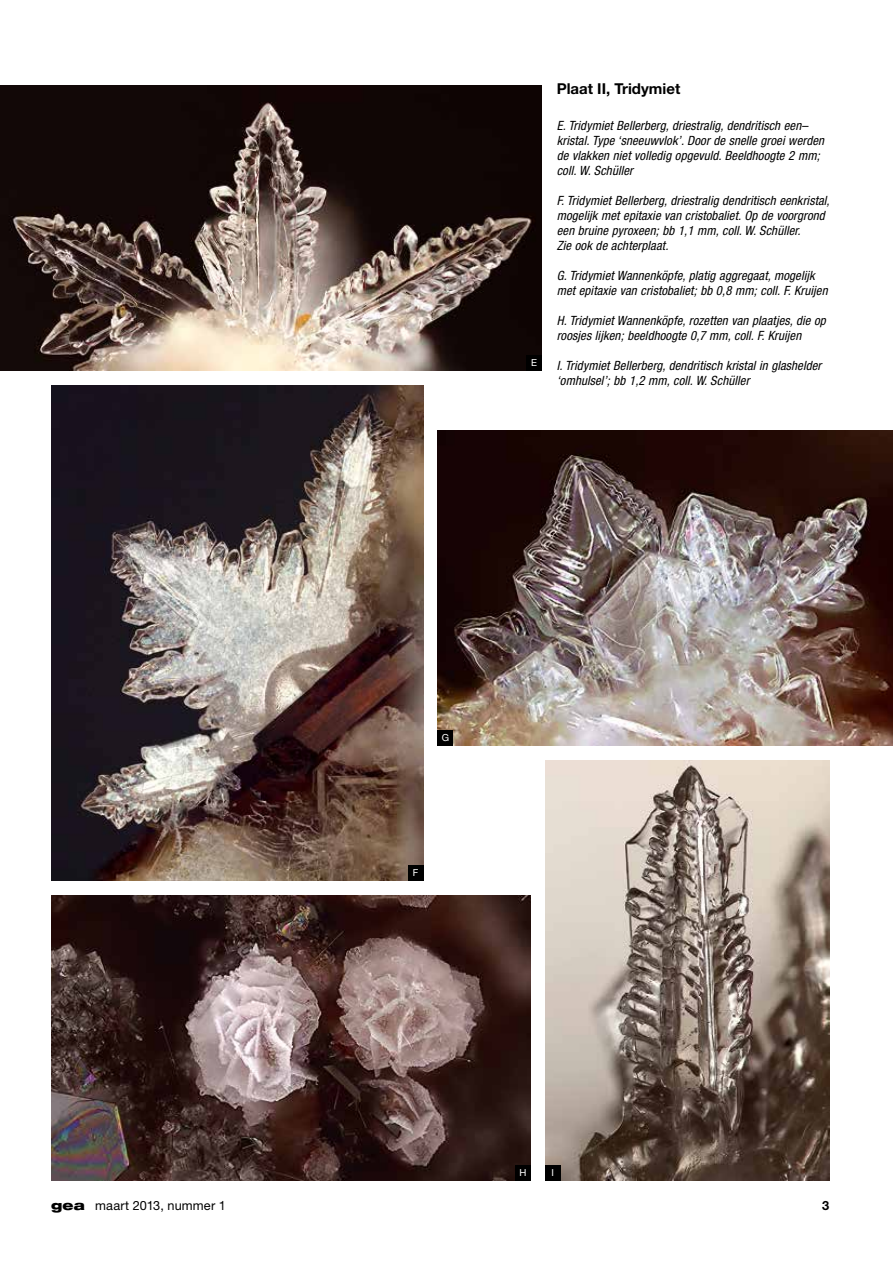
<style>
.page{position:relative;width:893px;height:1263px;background:#fff}
.page>*{position:absolute;margin:0;border:0;box-sizing:border-box;transform-origin:0 0}
.t1{font:700 15px "Helvetica Neue";color:#000}
.t2{font:italic condensed 12.75px/15px "Helvetica Neue";letter-spacing:.01em;color:#000}
.t3{font:12.75px "Helvetica Neue";letter-spacing:.01em;color:#000}
.t4{font:700 12.75px "Helvetica Neue";color:#000}
.t5{font:9.75px "Helvetica Neue";color:#fff}
.s1{font-weight:900;font-stretch:expanded}
</style>
<div class="page">
<img style="left:51px;top:385px;width:372px;height:495px">
<img style="left:438px;top:430px;width:455px;height:315px">
<img style="left:51px;top:895px;width:479px;height:285px">
<img style="left:545px;top:760px;width:284px;height:420px">
<img style="left:0;top:85px;width:542px;height:285px">
<div style="left:527px;top:355px;width:15px;height:15px;background:#000"></div>
<div style="left:408px;top:865px;width:15px;height:15px;background:#000"></div>
<div style="left:438px;top:730px;width:15px;height:15px;background:#000"></div>
<div style="left:515px;top:1165px;width:15px;height:15px;background:#000"></div>
<div style="left:545px;top:1165px;width:15px;height:15px;background:#000"></div>
<p class="t5" style="left:531px;top:357px;width:7px">E</p>
<p class="t1" style="left:557px;top:79px;width:125px">Plaat II, Tridymiet</p>
<p class="t2" style="left:557px;top:118px;width:269px">E. Tridymiet Bellerberg, driestralig, dendritisch een– kristal. Type ‘sneeuwvlok’. Door de snelle groei werden de vlakken niet volledig opgevuld. Beeldhoogte 2 mm; coll. W. Schüller</p>
<p class="t2" style="left:557px;top:193px;width:274px">F. Tridymiet Bellerberg, driestralig dendritisch eenkristal, mogelijk met epitaxie van cristobaliet. Op de voorgrond een bruine pyroxeen; bb 1,1 mm, coll. W. Schüller.<br>Zie ook de achterplaat.</p>
<p class="t2" style="left:557px;top:268px;width:272px">G. Tridymiet Wannenköpfe, platig aggregaat, mogelijk met epitaxie van cristobaliet; bb 0,8 mm; coll. F. Kruijen</p>
<p class="t2" style="left:557px;top:313px;width:271px">H. Tridymiet Wannenköpfe, rozetten van plaatjes, die op roosjes lijken; beeldhoogte 0,7 mm, coll. F. Kruijen</p>
<p class="t2" style="left:557px;top:358px;width:266px">I. Tridymiet Bellerberg, dendritisch kristal in glashelder ‘omhulsel’; bb 1,2 mm, coll. W. Schüller</p>
<p class="t5" style="left:442px;top:732px;width:9px">G</p>
<p class="t5" style="left:413px;top:867px;width:7px">F</p>
<p class="t5" style="left:519px;top:1167px;width:9px">H</p>
<p class="t5" style="left:552px;top:1167px;width:4px">I</p>
<p class="t3" style="left:51px;top:1198px;width:176px"><span class="s1">gea</span> maart 2013, nummer 1</p>
<p class="t4" style="left:822px;top:1198px;width:9px">3</p>
</div>
